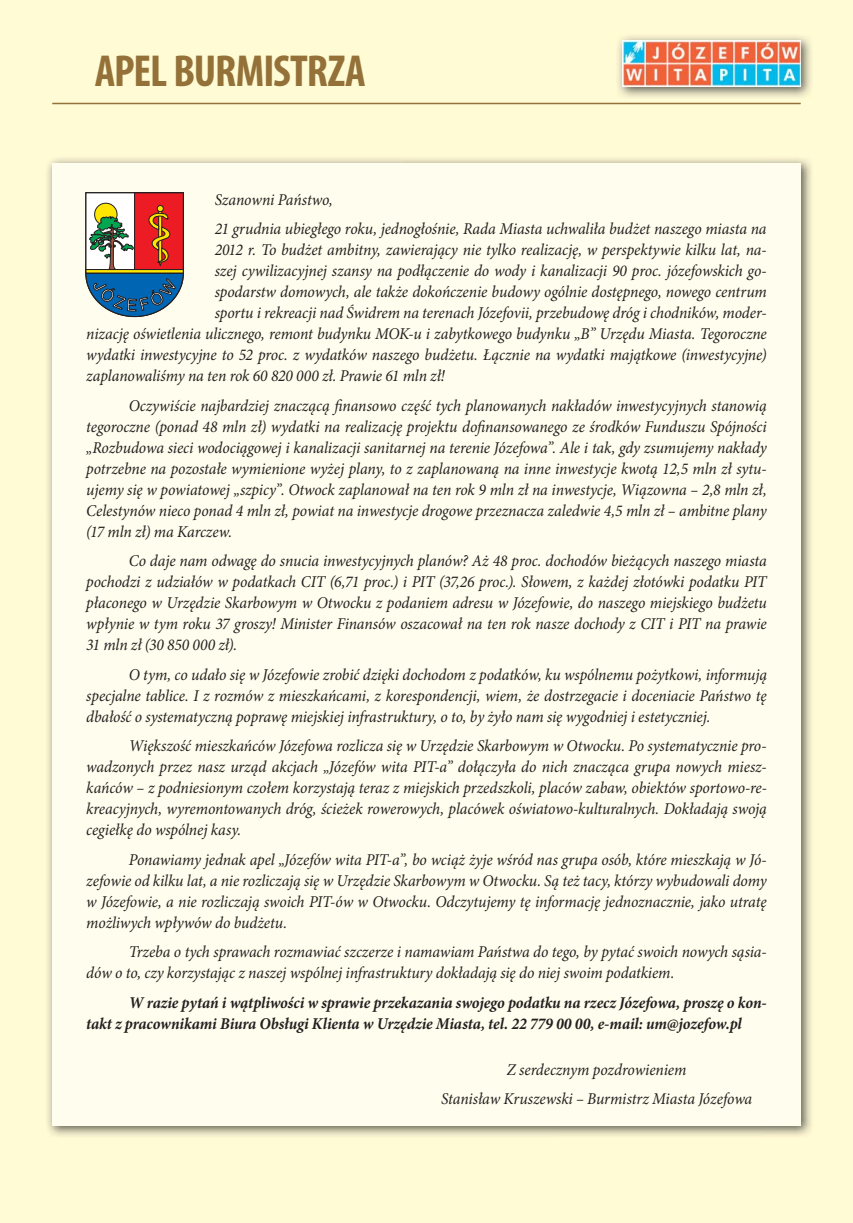
<style>
.page{position:relative;width:853px;height:1223px;background:#fffcd5}
.page>*{position:absolute;margin:0;border:0;box-sizing:border-box;transform-origin:0 0}
.t1{font:700 condensed 45px "Myriad Pro";letter-spacing:-.025em;color:#947139}
.t2{font:italic 16.5px/21px "Minion Pro";letter-spacing:-.01em;color:#231f20;text-align:justify;scale:.95 1}
.t3{font:italic 700 16.5px/21px "Minion Pro";letter-spacing:-.005em;color:#231f20;scale:.95 1}
</style>
<div class="page">
<img style="left:47px;top:158px;width:765px;height:978px">
<div style="left:52px;top:163px;width:749px;height:962px;background:#fffded"></div>
<svg style="left:85px;top:192px;width:99px;height:126px;background:#9a7d7c"></svg>
<hr style="left:52px;top:103px;width:749px;height:1px;background:#947139">
<img style="left:617px;top:36px;width:195px;height:61px">
<img style="left:623px;top:40px;width:178px;height:46px">
<h1 class="t1" style="left:95px;top:54px;width:273px">APEL BURMISTRZA</h1>
<p class="t2" style="left:215px;top:186px;width:582px;line-height:29.5px">Szanowni Państwo,<br>21 grudnia ubiegłego roku, jednogłośnie, Rada Miasta uchwaliła budżet naszego miasta na</p>
<p class="t2" style="left:215px;top:241px;width:583px">2012 r. To budżet ambitny, zawierający nie tylko realizację, w perspektywie kilku lat, na-</p>
<p class="t2" style="left:215px;top:262px;width:583px">szej cywilizacyjnej szansy na podłączenie do wody i kanalizacji 90 proc. józefowskich go-</p>
<p class="t2" style="left:215px;top:283px;width:583px">spodarstw domowych, ale także dokończenie budowy ogólnie dostępnego, nowego centrum</p>
<p class="t2" style="left:215px;top:304px;width:583px">sportu i rekreacji nad Świdrem na terenach Józefovii, przebudowę dróg i chodników, moder-</p>
<p class="t2" style="left:86px;top:325px;width:718px">nizację oświetlenia ulicznego, remont budynku MOK-u i zabytkowego budynku „B” Urzędu Miasta. Tegoroczne</p>
<p class="t2" style="left:86px;top:346px;width:718px">wydatki inwestycyjne to 52 proc. z wydatków naszego budżetu. Łącznie na wydatki majątkowe (inwestycyjne)</p>
<p class="t2" style="left:86px;top:367px;width:379px">zaplanowaliśmy na ten rok 60 820 000 zł. Prawie 61 mln zł!</p>
<p class="t2" style="left:86px;top:396px;width:718px;text-indent:43px">Oczywiście najbardziej znaczącą finansowo część tych planowanych nakładów inwestycyjnych stanowią tegoroczne (ponad 48 mln zł) wydatki na realizację projektu dofinansowanego ze środków Funduszu Spójności „Rozbudowa sieci wodociągowej i kanalizacji sanitarnej na terenie Józefowa”. Ale i tak, gdy zsumujemy nakłady potrzebne na pozostałe wymienione wyżej plany, to z zaplanowaną na inne inwestycje kwotą 12,5 mln zł sytu&shy;ujemy się w powiatowej „szpicy”. Otwock zaplanował na ten rok 9 mln zł na inwestycje, Wiązowna – 2,8 mln zł, Celestynów nieco ponad 4 mln zł, powiat na inwestycje drogowe przeznacza zaledwie 4,5 mln zł – ambitne plany (17 mln zł) ma Karczew.</p>
<p class="t2" style="left:86px;top:552px;width:718px;text-indent:43px">Co daje nam odwagę do snucia inwestycyjnych planów? Aż 48 proc. dochodów bieżących naszego miasta pochodzi z udziałów w podatkach CIT (6,71 proc.) i PIT (37,26 proc.). Słowem, z każdej złotówki podatku PIT płaconego w Urzędzie Skarbowym w Otwocku z podaniem adresu w Józefowie, do naszego miejskiego budżetu wpłynie w tym roku 37 groszy! Minister Finansów oszacował na ten rok nasze dochody z CIT i PIT na prawie 31 mln zł (30 850 000 zł).</p>
<p class="t2" style="left:86px;top:665px;width:718px;text-indent:43px">O tym, co udało się w Józefowie zrobić dzięki dochodom z podatków, ku wspólnemu pożytkowi, informują specjalne tablice. I z rozmów z mieszkańcami, z korespondencji, wiem, że dostrzegacie i doceniacie Państwo tę dbałość o systematyczną poprawę miejskiej infrastruktury, o to, by żyło nam się wygodniej i estetyczniej.</p>
<p class="t2" style="left:86px;top:737px;width:718px;text-indent:43px">Większość mieszkańców Józefowa rozlicza się w Urzędzie Skarbowym w Otwocku. Po systematycznie pro&shy;wadzonych przez nasz urząd akcjach „Józefów wita PIT-a” dołączyła do nich znacząca grupa nowych miesz&shy;kańców – z podniesionym czołem korzystają teraz z miejskich przedszkoli, placów zabaw, obiektów sportowo-re&shy;kreacyjnych, wyremontowanych dróg, ścieżek rowerowych, placówek oświatowo-kulturalnych. Dokładają swoją cegiełkę do wspólnej kasy.</p>
<p class="t2" style="left:86px;top:850px;width:718px;text-indent:43px">Ponawiamy jednak apel „Józefów wita PIT-a”, bo wciąż żyje wśród nas grupa osób, które mieszkają w Jó&shy;zefowie od kilku lat, a nie rozliczają się w Urzędzie Skarbowym w Otwocku. Są też tacy, którzy wybudowali domy w Józefowie, a nie rozliczają swoich PIT-ów w Otwocku. Odczytujemy tę informację jednoznacznie, jako utratę możliwych wpływów do budżetu.</p>
<p class="t2" style="left:86px;top:943px;width:718px;text-indent:43px">Trzeba o tych sprawach rozmawiać szczerze i namawiam Państwa do tego, by pytać swoich nowych sąsia&shy;dów o to, czy korzystając z naszej wspólnej infrastruktury dokładają się do niej swoim podatkiem.</p>
<p class="t3" style="left:86px;top:993px;width:718px;text-indent:43px">W razie pytań i wątpliwości w sprawie przekazania swojego podatku na rzecz Józefowa, proszę o kon&shy;takt z pracownikami Biura Obsługi Klienta w Urzędzie Miasta, tel. 22 779 00 00, e-mail: um@jozefow.pl</p>
<p class="t2" style="left:441px;top:1056px;width:329px;line-height:29.5px;text-align:center">Z serdecznym pozdrowieniem<br>Stanisław Kruszewski – Burmistrz Miasta Józefowa</p>
</div>
